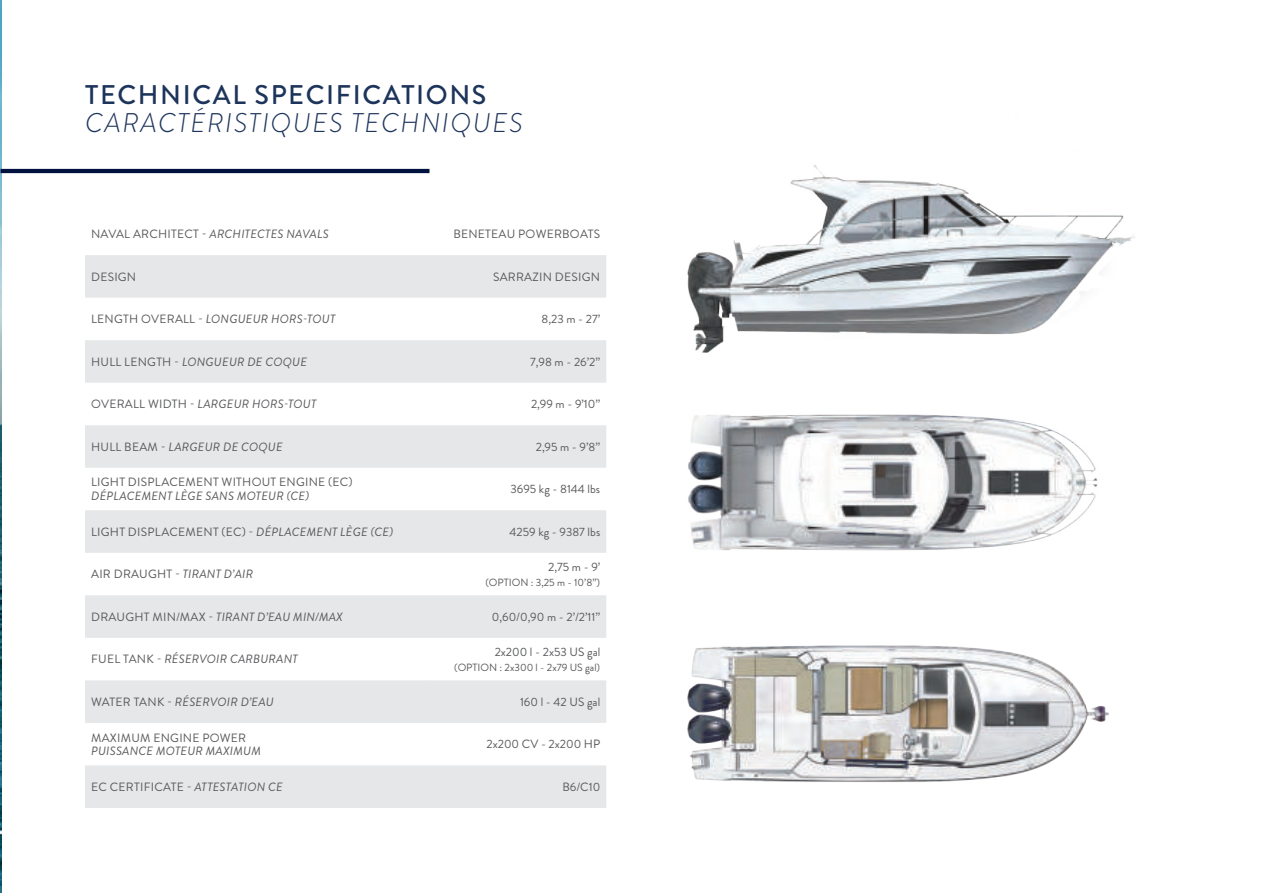
<style>
.page{position:relative;width:1263px;height:893px;background:#fff}
.page>*{position:absolute;margin:0;border:0;box-sizing:border-box;transform-origin:0 0}
.t1{font:italic 300 27px "Brandon Grotesque";letter-spacing:.06em;color:#1d345b}
.t2{font:500 27px "Brandon Grotesque";letter-spacing:.06em;color:#1d345b}
.t3{font:italic 12px "Brandon Grotesque";letter-spacing:.02em;color:#57585a}
.t4{font:12px "Brandon Grotesque";letter-spacing:.02em;color:#57585a}
.t5{font:12px "Brandon Grotesque";color:#57585a}
.t6{font:10.5px "Brandon Grotesque";color:#57585a}
.s1{font-style:normal}
.s2{font-style:italic}
</style>
<div class="page">
<img style="left:0;top:0;width:1px;height:893px">
<svg style="left:85px;top:255px;width:521px;height:553px;fill:#e6e7e9"></svg>
<hr style="left:1px;top:169px;width:428px;height:4px;background:#001340">
<img style="left:687px;top:164px;width:448px;height:189px">
<img style="left:688px;top:414px;width:410px;height:137px">
<img style="left:687px;top:645px;width:422px;height:137px">
<h1 class="t2" style="left:85px;top:76px;width:403px">TECHNICAL SPECIFICATIONS</h1>
<h1 class="t1" style="left:85px;top:105px;width:439px">CARACTÉRISTIQUES TECHNIQUES</h1>
<p class="t3" style="left:91px;top:226px;width:239px"><span class="s1">NAVAL ARCHITECT -</span> ARCHITECTES NAVALS</p>
<p class="t4" style="left:453px;top:226px;width:148px">BENETEAU POWERBOATS</p>
<p class="t4" style="left:91px;top:268px;width:47px">DESIGN</p>
<p class="t4" style="left:493px;top:268px;width:108px">SARRAZIN DESIGN</p>
<p class="t3" style="left:91px;top:311px;width:246px"><span class="s1">LENGTH OVERALL -</span> LONGUEUR HORS-TOUT</p>
<p class="t4" style="left:541px;top:311px;width:60px">8,23 m - 27’</p>
<p class="t3" style="left:91px;top:353px;width:217px"><span class="s1">HULL LENGTH -</span> LONGUEUR DE COQUE</p>
<p class="t4" style="left:530px;top:353px;width:71px">7,98 m - 26’2’’</p>
<p class="t3" style="left:91px;top:396px;width:227px"><span class="s1">OVERALL WIDTH -</span> LARGEUR HORS-TOUT</p>
<p class="t4" style="left:531px;top:396px;width:71px">2,99 m - 9’10’’</p>
<p class="t3" style="left:91px;top:438px;width:193px"><span class="s1">HULL BEAM -</span> LARGEUR DE COQUE</p>
<p class="t4" style="left:536px;top:438px;width:66px">2,95 m - 9’8’’</p>
<p class="t4" style="left:91px;top:474px;width:263px">LIGHT DISPLACEMENT WITHOUT ENGINE (EC)</p>
<p class="t3" style="left:91px;top:488px;width:219px">DÉPLACEMENT LÈGE SANS MOTEUR (CE)</p>
<p class="t5" style="left:510px;top:481px;width:91px">3695 kg - 8144 lbs</p>
<p class="t4" style="left:91px;top:523px;width:303px">LIGHT DISPLACEMENT (EC) - <span class="s2">DÉPLACEMENT LÈGE (CE)</span></p>
<p class="t5" style="left:509px;top:523px;width:92px">4259 kg - 9387 lbs</p>
<p class="t4" style="left:91px;top:566px;width:163px">AIR DRAUGHT - <span class="s2">TIRANT D’AIR</span></p>
<p class="t4" style="left:548px;top:558px;width:54px">2,75 m - 9’</p>
<p class="t6" style="left:485px;top:575px;width:116px">(OPTION : 3,25 m - 10’8’’)</p>
<p class="t3" style="left:91px;top:608px;width:253px"><span class="s1">DRAUGHT MIN/MAX -</span> TIRANT D’EAU MIN/MAX</p>
<p class="t4" style="left:492px;top:608px;width:110px">0,60/0,90 m - 2’/2’11’’</p>
<p class="t3" style="left:91px;top:651px;width:208px"><span class="s1">FUEL TANK -</span> RÉSERVOIR CARBURANT</p>
<p class="t5" style="left:495px;top:643px;width:107px">2x200 l - 2x53 US gal</p>
<p class="t6" style="left:454px;top:660px;width:148px">(OPTION : 2x300 l - 2x79 US gal)</p>
<p class="t3" style="left:91px;top:693px;width:184px"><span class="s1">WATER TANK -</span> RÉSERVOIR D’EAU</p>
<p class="t5" style="left:520px;top:693px;width:82px">160 l - 42 US gal</p>
<p class="t4" style="left:91px;top:729px;width:157px">MAXIMUM ENGINE POWER</p>
<p class="t3" style="left:91px;top:743px;width:171px">PUISSANCE MOTEUR MAXIMUM</p>
<p class="t5" style="left:487px;top:736px;width:115px">2x200 CV - 2x200 HP</p>
<p class="t4" style="left:91px;top:778px;width:193px">EC CERTIFICATE - <span class="s2">ATTESTATION CE</span></p>
<p class="t4" style="left:562px;top:778px;width:39px">B6/C10</p>
</div>
